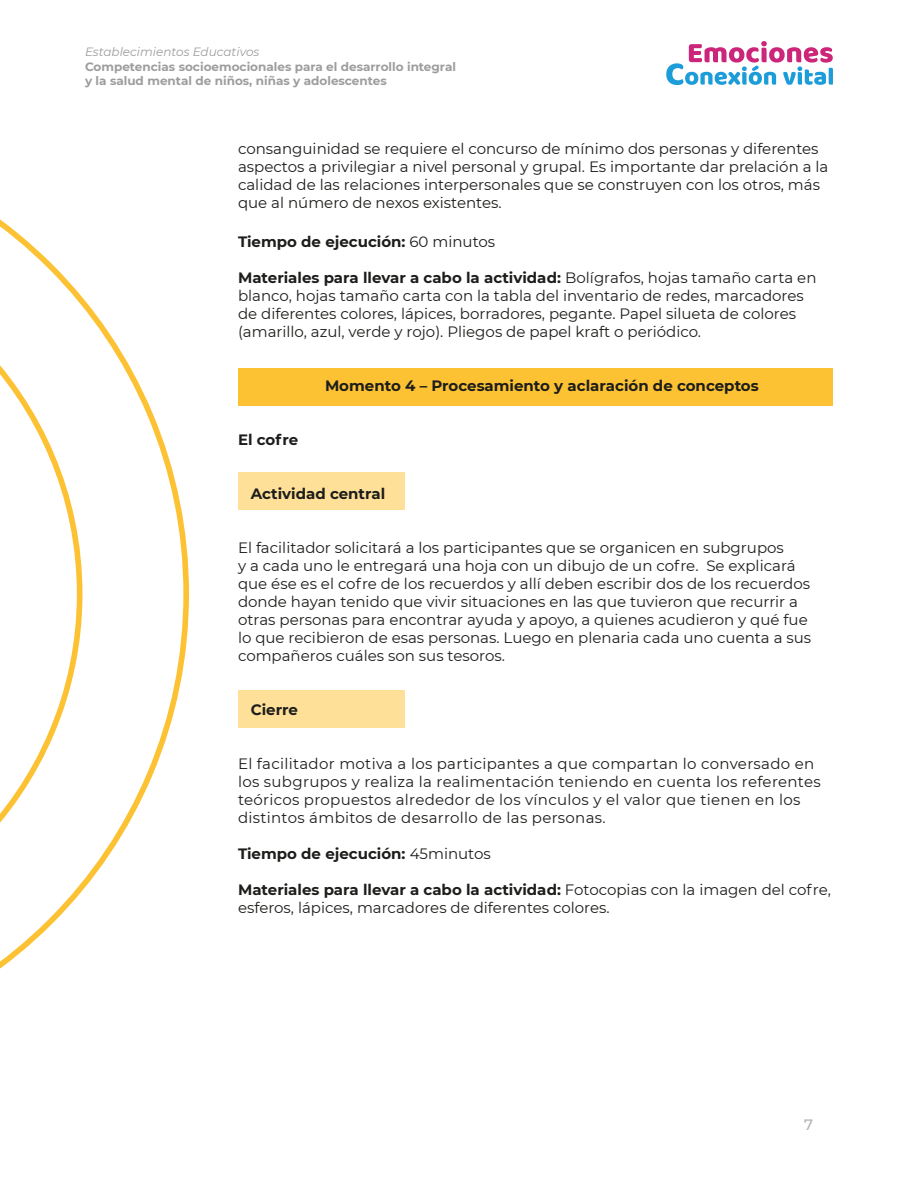
<style>
.page{position:relative;width:918px;height:1188px;background:#fff}
.page>*{position:absolute;margin:0;border:0;box-sizing:border-box;transform-origin:0 0}
.Cuerpo{font:15px/18px "Montserrat";color:#1d1d1b}
.Cuerpo-2{font:15px/18px "Montserrat";letter-spacing:.02em;color:#1d1d1b}
.Cuerpo-3{font:700 15px "Montserrat";color:#1d1d1b}
.Subtitulo{font:700 15px "Montserrat";color:#1d1d1b}
.t1{font:500 15px "Montserrat";color:#b2b2b2}
.t2{font:700 12px/14.4px "Montserrat";color:#9d9d9d}
.t3{font:italic 12px "Montserrat";color:#9d9d9d}
.s1{font-weight:400}
.s2{font-weight:700}
</style>
<div class="page">
<svg style="left:666px;top:41px;width:167px;height:44px"></svg>
<svg style="left:0;top:219px;width:189px;height:750px"></svg>
<div style="left:238px;top:473px;width:167px;height:37px;background:#fee099"></div>
<div style="left:238px;top:368px;width:595px;height:38px;background:#fcc233"></div>
<div style="left:238px;top:690px;width:167px;height:38px;background:#fee099"></div>
<p class="t3" style="left:85px;top:44px;width:176px">Establecimientos Educativos</p>
<p class="t2" style="left:85px;top:59px;width:373px">Competencias socioemocionales para el desarrollo integral y la salud mental de niños, niñas y adolescentes</p>
<p class="Cuerpo" style="left:238px;top:139px;width:592px">consanguinidad se requiere el concurso de mínimo dos personas y diferentes aspectos a privilegiar a nivel personal y grupal. Es importante dar prelación a la calidad de las relaciones interpersonales que se construyen con los otros, más que al número de nexos existentes.</p>
<p class="Cuerpo-3" style="left:238px;top:231px;width:259px">Tiempo de ejecución: <span class="s1">60 minutos</span></p>
<p class="Cuerpo" style="left:238px;top:268px;width:580px"><span class="s2">Materiales para llevar a cabo la actividad:</span> Bolígrafos, hojas tamaño carta en blanco, hojas tamaño carta con la tabla del inventario de redes, marcadores de diferentes colores, lápices, borradores, pegante. Papel silueta de colores (amarillo, azul, verde y rojo). Pliegos de papel kraft o periódico.</p>
<h2 class="Subtitulo" style="left:325px;top:375px;width:435px">Momento 4 – Procesamiento y aclaración de conceptos</h2>
<p class="Cuerpo-3" style="left:238px;top:429px;width:62px">El cofre</p>
<p class="Cuerpo-3" style="left:251px;top:483px;width:136px">Actividad central</p>
<p class="Cuerpo" style="left:238px;top:538px;width:575px">El facilitador solicitará a los participantes que se organicen en subgrupos<br>y a cada uno le entregará una hoja con un dibujo de un cofre. Se explicará que ése es el cofre de los recuerdos y allí deben escribir dos de los recuerdos donde hayan tenido que vivir situaciones en las que tuvieron que recurrir a otras personas para encontrar ayuda y apoyo, a quienes acudieron y qué fue lo que recibieron de esas personas. Luego en plenaria cada uno cuenta a sus compañeros cuáles son sus tesoros.</p>
<p class="Cuerpo-3" style="left:251px;top:699px;width:49px">Cierre</p>
<p class="Cuerpo-2" style="left:238px;top:754px;width:584px">El facilitador motiva a los participantes a que compartan lo conversado en los subgrupos y realiza la realimentación teniendo en cuenta los referentes teóricos propuestos alrededor de los vínculos y el valor que tienen en los distintos ámbitos de desarrollo de las personas.</p>
<p class="Cuerpo-3" style="left:238px;top:843px;width:254px">Tiempo de ejecución: <span class="s1">45minutos</span></p>
<p class="Cuerpo" style="left:238px;top:880px;width:594px"><span class="s2">Materiales para llevar a cabo la actividad:</span> Fotocopias con la imagen del cofre, esferos, lápices, marcadores de diferentes colores.</p>
<p class="t1" style="left:804px;top:1114px;width:10px">7</p>
</div>
